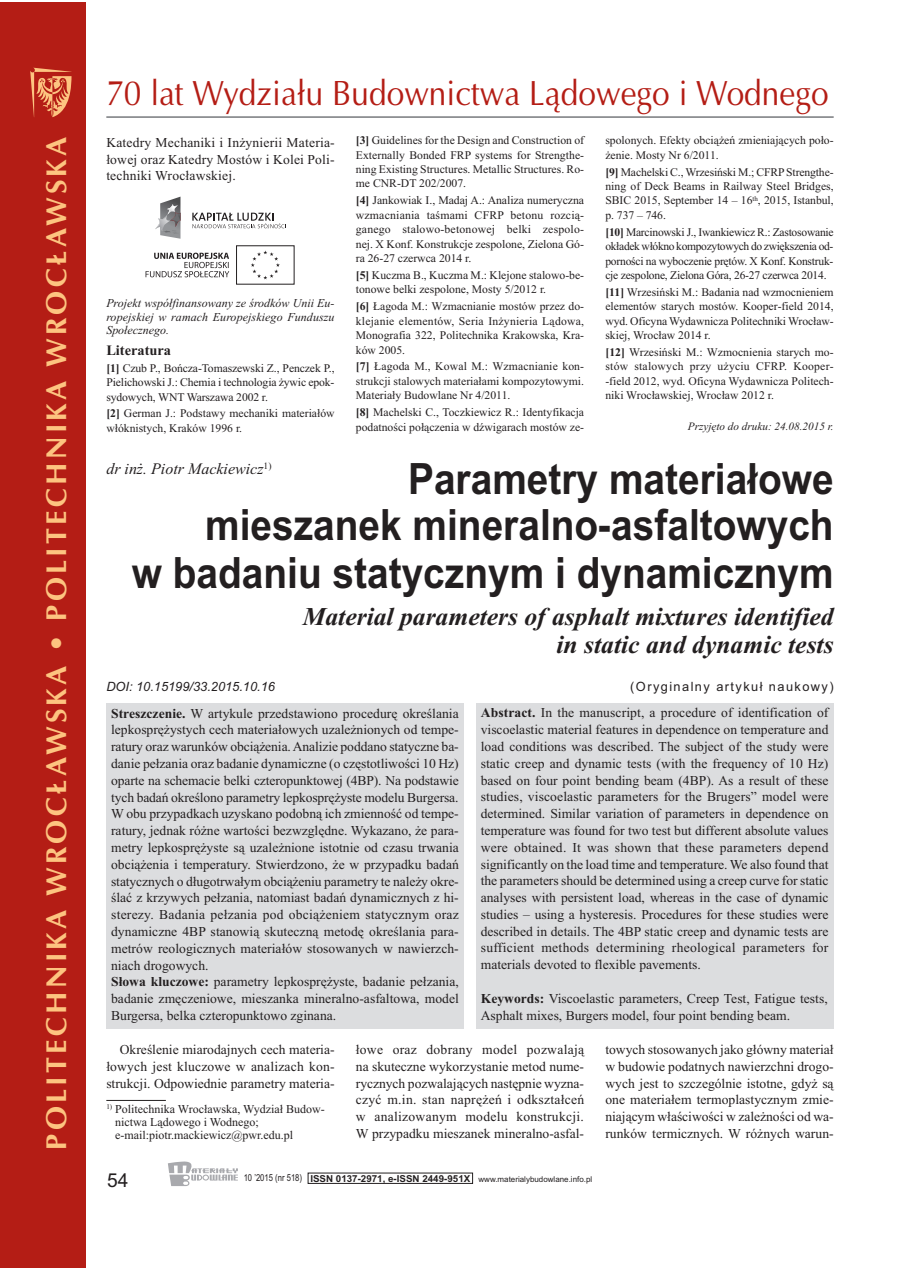
<style>
.page{position:relative;width:906px;height:1268px;background:#fff}
.page>*{position:absolute;margin:0;border:0;box-sizing:border-box;transform-origin:0 0}
.t1{font:700 43.2px/46.8px "Arial";color:#231f20;text-align:right;scale:.9 1}
.t2{font:35.1px "Ottawa";color:#b41d15;scale:.9 1}
.t3{font:700 28.8px "Ottawa";letter-spacing:.11em;color:#fdc480}
.t4{font:italic 700 25.65px/28.7px "Times New Roman";color:#231f20;text-align:right}
.t5{font:19.2px "Arial";color:#231f20}
.t6{font:italic 16.05px "Times New Roman";color:#231f20}
.t7{font:700 14.4px "Times New Roman";color:#231f20}
.t8{font:13.65px/16.8px "Times New Roman";color:#231f20;text-align:justify}
.t9{font:italic 12.75px "Arial";color:#231f20}
.t10{font:12.75px "Arial";letter-spacing:.11em;color:#231f20}
.t11{font:12px/12.8px "Times New Roman";color:#231f20}
.t12{font:italic 12px/13.6px "Times New Roman";letter-spacing:.005em;color:#231f20;text-align:justify}
.t13{font:11.7px/14.4px "Times New Roman";color:#231f20;text-align:justify}
.t14{font:italic 11.25px "Times New Roman";color:#231f20}
.t15{font:7.95px "Arial";color:#231f20}
.s1{font-weight:700}
.s2{font-size:9.6px}
.s3{font-weight:700;font-size:9.6px}
</style>
<div class="page">
<svg style="left:168px;top:1161px;width:70px;height:24px"></svg>
<hr style="left:106px;top:116px;width:727px;height:2px;background:#808285">
<div style="left:106px;top:703px;width:357px;height:325px;background:#dcdddf"></div>
<div style="left:476px;top:703px;width:357px;height:325px;background:#dcdddf"></div>
<hr style="left:106px;top:1099px;width:60px;height:1px;background:#231f20">
<div style="left:0;top:2px;width:85px;height:1265px;background:#b41d15"></div>
<svg style="left:30px;top:68px;width:42px;height:49px"></svg>
<svg style="left:192px;top:212px;width:94px;height:16px"></svg>
<svg style="left:155px;top:196px;width:25px;height:43px"></svg>
<svg style="left:251px;top:250px;width:29px;height:29px"></svg>
<svg style="left:146px;top:252px;width:83px;height:25px"></svg>
<p class="t3" style="left:38px;top:1149px;width:1014px;rotate:-90deg">POLITECHNIKA WROCŁAWSKA • POLITECHNIKA WROCŁAWSKA</p>
<p class="t2" style="left:106px;top:72px;width:804px">70 lat Wydziału Budownictwa Lądowego i Wodnego</p>
<p class="t8" style="left:106px;top:134px;width:230px">Katedry Mechaniki i Inżynierii Materia&shy;łowej oraz Katedry Mostów i Kolei Poli&shy;techniki Wrocławskiej.</p>
<p class="t12" style="left:106px;top:296px;width:230px">Projekt współfinansowany ze środków Unii Eu&shy;ropejskiej w ramach Europejskiego Funduszu Społecznego.</p>
<p class="t7" style="left:106px;top:342px;width:66px">Literatura</p>
<p class="t13" style="left:106px;top:360px;width:230px"><span class="s1">[1]</span> Czub P., Bończa-Tomaszewski Z., Penczek P., Pielichowski J.: Chemia i technologia żywic epok&shy;sydowych, WNT Warszawa 2002 r.</p>
<p class="t13" style="left:106px;top:406px;width:230px"><span class="s1">[2]</span> German J.: Podstawy mechaniki materiałów włóknistych, Kraków 1996 r.</p>
<p class="t13" style="left:356px;top:133px;width:230px"><span class="s1">[3]</span> Guidelines for the Design and Construction of Externally Bonded FRP systems for Strengthe&shy;ning Existing Structures. Metallic Structures. Ro&shy;me CNR-DT 202/2007.</p>
<p class="t13" style="left:356px;top:193px;width:230px"><span class="s1">[4]</span> Jankowiak I., Madaj A.: Analiza numeryczna wzmacniania taśmami CFRP betonu rozcią&shy;ganego stalowo-betonowej belki zespolo&shy;nej. X Konf. Konstrukcje zespolone, Zielona Gó&shy;ra 26-27 czerwca 2014 r.</p>
<p class="t13" style="left:356px;top:268px;width:230px"><span class="s1">[5]</span> Kuczma B., Kuczma M.: Klejone stalowo-be&shy;tonowe belki zespolone, Mosty 5/2012 r.</p>
<p class="t13" style="left:356px;top:299px;width:230px"><span class="s1">[6]</span> Łagoda M.: Wzmacnianie mostów przez do&shy;klejanie elementów, Seria Inżynieria Lądowa, Monografia 322, Politechnika Krakowska, Kra&shy;ków 2005.</p>
<p class="t13" style="left:356px;top:359px;width:230px"><span class="s1">[7]</span> Łagoda M., Kowal M.: Wzmacnianie kon&shy;strukcji stalowych materiałami kompozytowymi.<br>Materiały Budowlane Nr 4/2011.</p>
<p class="t13" style="left:356px;top:405px;width:230px"><span class="s1">[8]</span> Machelski C., Toczkiewicz R.: Identyfikacja podatności połączenia w dźwigarach mostów ze-</p>
<p class="t13" style="left:605px;top:133px;width:230px">spolonych. Efekty obciążeń zmieniających poło&shy;żenie. Mosty Nr 6/2011.</p>
<p class="t13" style="left:605px;top:164px;width:230px"><span class="s1">[9]</span> Machelski C., Wrzesiński M.; CFRPStrengthe&shy;ning of Deck Beams in Railway Steel Bridges, SBIC 2015, September 14 – 16<sup>th</sup>, 2015, Istanbul, p. 737 – 746.</p>
<p class="t13" style="left:605px;top:224px;width:230px"><span class="s1">[10]</span> Marcinowski J., Iwankiewicz R.: Zastosowanie okładek włókno kompozytowych do zwiększenia od&shy;porności na wyboczenie prętów. X Konf. Konstruk&shy;cje zespolone, Zielona Góra, 26-27 czerwca 2014.</p>
<p class="t13" style="left:605px;top:284px;width:230px"><span class="s1">[11]</span> Wrzesiński M.: Badania nad wzmocnieniem elementów starych mostów. Kooper-field 2014, wyd. Oficyna Wydawnicza Politechniki Wrocław&shy;skiej, Wrocław 2014 r.</p>
<p class="t13" style="left:605px;top:345px;width:230px"><span class="s1">[12]</span> Wrzesiński M.: Wzmocnienia starych mo&shy;stów stalowych przy użyciu CFRP. Kooper--field 2012, wyd. Oficyna Wydawnicza Politech&shy;niki Wrocławskiej, Wrocław 2012 r.</p>
<p class="t14" style="left:688px;top:419px;width:147px">Przyjęto do druku: 24.08.2015 r.</p>
<p class="t6" style="left:106px;top:459px;width:167px">dr inż. Piotr Mackiewicz<sup>1)</sup></p>
<p class="t1" style="left:132px;top:455px;width:781px">Parametry materiałowe<br>mieszanek mineralno-asfaltowych<br>w badaniu statycznym i dynamicznym</p>
<p class="t4" style="left:303px;top:601px;width:532px">Material parameters of asphalt mixtures identified in static and dynamic tests</p>
<p class="t9" style="left:106px;top:679px;width:170px">DOI: 10.15199/33.2015.10.16</p>
<p class="t10" style="left:630px;top:679px;width:205px">(Oryginalny artykuł naukowy)</p>
<p class="t8" style="left:111px;top:704px;width:349px;text-align:left"><span class="s1">Streszczenie.</span> W artykule przedstawiono procedurę określania lepkosprężystych cech materiałowych uzależnionych od tempe&shy;ratury oraz warunków obciążenia.Analizie poddano statyczne ba&shy;danie pełzania oraz badanie dynamiczne (o częstotliwości 10 Hz) oparte na schemacie belki czteropunktowej (4BP). Na podstawie tych badań określono parametry lepkosprężyste modelu Burgersa.<br>W obu przypadkach uzyskano podobną ich zmienność od tempe&shy;ratury, jednak różne wartości bezwzględne. Wykazano, że para&shy;metry lepkosprężyste są uzależnione istotnie od czasu trwania obciążenia i temperatury. Stwierdzono, że w przypadku badań statycznych o długotrwałym obciążeniu parametry te należy okre&shy;ślać z krzywych pełzania, natomiast badań dynamicznych z hi&shy;sterezy. Badania pełzania pod obciążeniem statycznym oraz dynamiczne 4BP stanowią skuteczną metodę określania para&shy;metrów reologicznych materiałów stosowanych w nawierzch&shy;niach drogowych.<br><span class="s1">Słowa kluczowe:</span> parametry lepkosprężyste, badanie pełzania, badanie zmęczeniowe, mieszanka mineralno-asfaltowa, model Burgersa, belka czteropunktowo zginana.</p>
<p class="t8" style="left:481px;top:704px;width:349px"><span class="s1">Abstract.</span> In the manuscript, a procedure of identification of viscoelastic material features in dependence on temperature and load conditions was described. The subject of the study were static creep and dynamic tests (with the frequency of 10 Hz) based on four point bending beam (4BP). As a result of these studies, viscoelastic parameters for the Brugers” model were determined. Similar variation of parameters in dependence on temperature was found for two test but different absolute values were obtained. It was shown that these parameters depend significantly on the load time and temperature. We also found that the parameters should be determined using a creep curve for static analyses with persistent load, whereas in the case of dynamic studies – using a hysteresis. Procedures for these studies were described in details. The 4BP static creep and dynamic tests are sufficient methods determining rheological parameters for materials devoted to flexible pavements.</p>
<p class="t8" style="left:481px;top:989px;width:348px"><span class="s1">Keywords:</span> Viscoelastic parameters, Creep Test, Fatigue tests,<br>Asphalt mixes, Burgers model, four point bending beam.</p>
<p class="t8" style="left:106px;top:1040px;width:230px;text-indent:14px">Określenie miarodajnych cech materia&shy;łowych jest kluczowe w analizach kon&shy;strukcji. Odpowiednie parametry materia-</p>
<p class="t8" style="left:356px;top:1040px;width:230px">łowe oraz dobrany model pozwalają na skuteczne wykorzystanie metod nume&shy;rycznych pozwalających następnie wyzna&shy;czyć m.in. stan naprężeń i odkształceń w analizowanym modelu konstrukcji.<br>W przypadku mieszanek mineralno-asfal-</p>
<p class="t8" style="left:605px;top:1040px;width:230px">towych stosowanych jako główny materiał w budowie podatnych nawierzchni drogo&shy;wych jest to szczególnie istotne, gdyż są one materiałem termoplastycznym zmie&shy;niającym właściwości w zależności od wa&shy;runków termicznych. W różnych warun-</p>
<p class="t11" style="left:115px;top:1102px;width:211px;text-indent:-9px"><sup>1)</sup> Politechnika Wrocławska, Wydział Budow&shy;nictwa Lądowego i Wodnego; e-mail:piotr.mackiewicz@pwr.edu.pl</p>
<p class="t5" style="left:107px;top:1168px;width:23px">54</p>
<p class="t15" style="left:244px;top:1174px;width:350px"><span class="s2">10 ’2015 (nr 518)</span> <span class="s3">ISSN 0137-2971, e-ISSN 2449-951X</span> www.materialybudowlane.info.pl</p>
</div>
